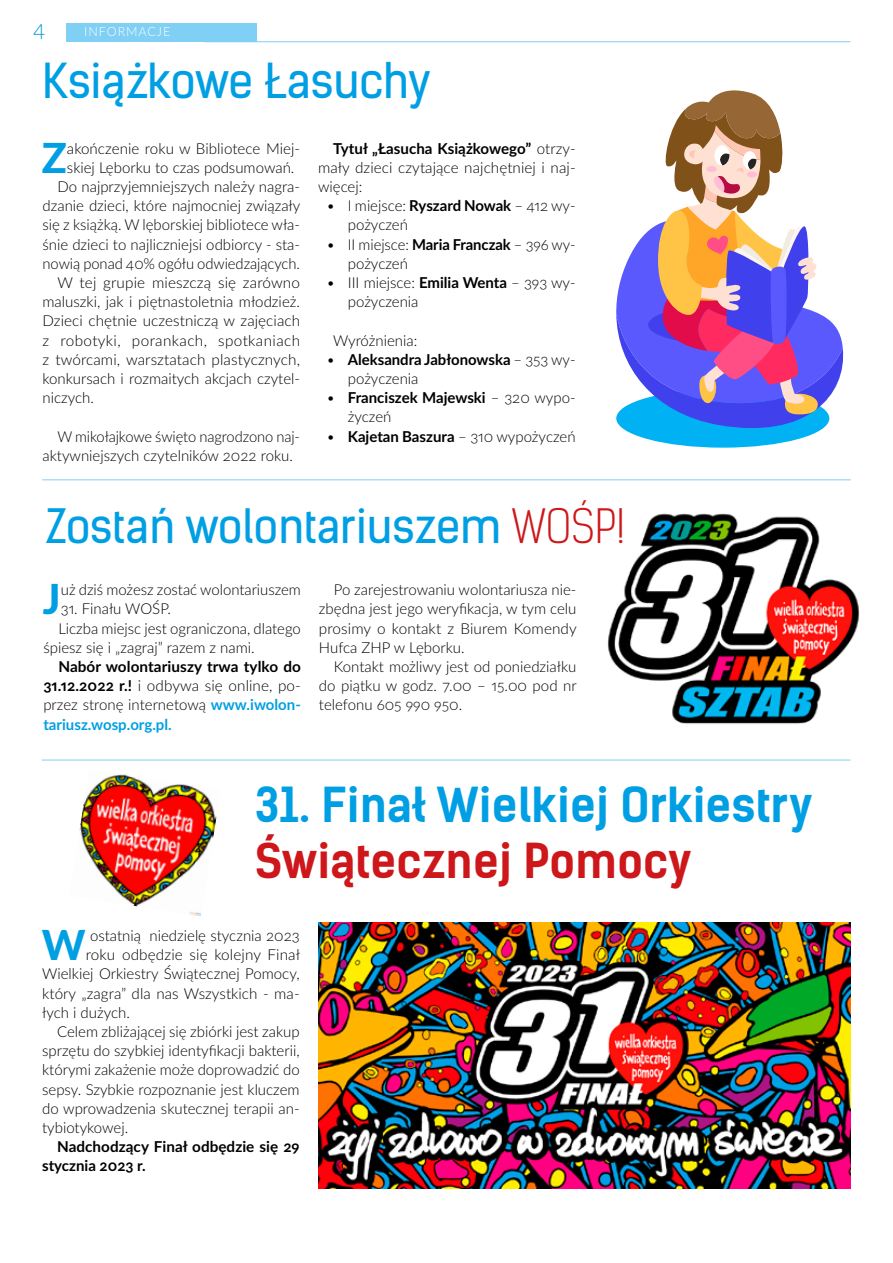
<style>
.page{position:relative;width:893px;height:1263px;background:#fff}
.page>*{position:absolute;margin:0;border:0;box-sizing:border-box;transform-origin:0 0}
.t1{font:700 45.9px "Kelson Sans";color:#009fe3}
.t2{font:700 45.9px "Kelson Sans";color:#cd171a}
.t3{font:45.9px "Kelson Sans";color:#009fe3}
.t4{font:45px "Kelson Sans";color:#009fe3}
.t5{font:800 41.4px "Lato";color:#009fe3}
.t6{font:300 21px "Lato";color:#0097d9}
.t7{font:300 15px/19.2px "Lato";color:#000}
.t8{font:700 15px/19.2px "Lato";color:#000}
.t9{font:300 15px "Lato";letter-spacing:.025em;color:#000}
.t10{font:300 12.6px "Lato";letter-spacing:.07em;color:#fff}
.s1{font-weight:700}
.s2{font-weight:300}
.s3{font-weight:300;color:#cd171a}
.s4{color:#009fe3}
</style>
<div class="page">
<div style="left:67px;top:23px;width:190px;height:19px;background:#80cff5"></div>
<hr style="left:204px;top:41px;width:646px;height:1px;background:#80cff5">
<img style="left:607px;top:513px;width:253px;height:211px">
<img style="left:79px;top:774px;width:138px;height:142px">
<hr style="left:42px;top:479px;width:809px;height:1px;background:#80cff5">
<hr style="left:42px;top:760px;width:808px;height:1px;background:#80cff5">
<div style="left:616px;top:389px;width:213px;height:59px;background:#00b1f3;border-radius:50%"></div>
<svg style="left:616px;top:90px;width:228px;height:350px"></svg>
<img style="left:319px;top:923px;width:531px;height:265px">
<h3 class="t6" style="left:33px;top:17px;width:14px">4</h3>
<p class="t10" style="left:84px;top:23px;width:88px">INFORMACJE</p>
<h1 class="t3" style="left:42px;top:53px;width:390px">Książkowe Łasuchy</h1>
<h3 class="t5" style="left:42px;top:127px;width:27px">Z</h3>
<p class="t7" style="left:67px;top:138px;width:235px">akończenie roku w Bibliotece Miej-</p>
<p class="t7" style="left:67px;top:157px;width:229px">skiej Lęborku to czas podsumowań.</p>
<p class="t7" style="left:58px;top:176px;width:244px">Do najprzyjemniejszych należy nagra-</p>
<p class="t7" style="left:43px;top:196px;width:259px">dzanie dzieci, które najmocniej związały</p>
<p class="t7" style="left:43px;top:215px;width:259px">się z książką. W lęborskiej bibliotece wła-</p>
<p class="t7" style="left:43px;top:234px;width:259px">śnie dzieci to najliczniejsi odbiorcy - sta-</p>
<p class="t7" style="left:43px;top:253px;width:259px">nowią ponad 40% ogółu odwiedzających.</p>
<p class="t7" style="left:58px;top:272px;width:244px">W tej grupie mieszczą się zarówno</p>
<p class="t7" style="left:43px;top:292px;width:259px">maluszki, jak i piętnastoletnia młodzież.</p>
<p class="t7" style="left:43px;top:311px;width:259px">Dzieci chętnie uczestniczą w zajęciach</p>
<p class="t9" style="left:43px;top:330px;width:259px">z robotyki, porankach, spotkaniach</p>
<p class="t7" style="left:43px;top:349px;width:259px">z twórcami, warsztatach plastycznych,</p>
<p class="t7" style="left:43px;top:368px;width:259px">konkursach i rozmaitych akcjach czytel-</p>
<p class="t7" style="left:43px;top:388px;width:53px">niczych.</p>
<p class="t7" style="left:43px;top:426px;width:259px;text-indent:15px">W mikołajkowe święto nagrodzono naj&shy;aktywniejszych czytelników 2022 roku.</p>
<p class="t7" style="left:318px;top:138px;width:259px;text-align:justify;text-indent:15px"><span class="s1">Tytuł „Łasucha Książkowego”</span> otrzy&shy;mały dzieci czytające najchętniej i naj&shy;więcej:</p>
<p class="t7" style="left:348px;top:196px;width:229px;text-indent:-21px">• I miejsce: <span class="s1">Ryszard Nowak</span> – 412 wy&shy;pożyczeń</p>
<p class="t7" style="left:348px;top:234px;width:229px;text-indent:-21px">• II miejsce: <span class="s1">Maria Franczak</span> – 396 wy&shy;pożyczeń</p>
<p class="t7" style="left:348px;top:272px;width:229px;text-indent:-21px">• III miejsce: <span class="s1">Emilia Wenta</span> – 393 wy&shy;pożyczenia</p>
<p class="t7" style="left:333px;top:330px;width:86px">Wyróżnienia:</p>
<p class="t8" style="left:348px;top:349px;width:229px;text-indent:-21px"><span class="s2">•</span> Aleksandra Jabłonowska <span class="s2">– 353 wy&shy;pożyczenia</span></p>
<p class="t8" style="left:348px;top:387px;width:229px;text-indent:-21px"><span class="s2">•</span> Franciszek Majewski <span class="s2">– 320 wypo&shy;życzeń</span></p>
<p class="t7" style="left:327px;top:426px;width:251px">• <span class="s1">Kajetan Baszura</span> – 310 wypożyczeń</p>
<h2 class="t4" style="left:45px;top:498px;width:581px">Zostań wolontariuszem <span class="s3">WOŚP!</span></h2>
<h3 class="t5" style="left:43px;top:569px;width:19px">J</h3>
<p class="t7" style="left:61px;top:580px;width:242px">uż dziś możesz zostać wolontariuszem</p>
<p class="t7" style="left:61px;top:599px;width:112px">31. Finału WOŚP.</p>
<p class="t7" style="left:58px;top:618px;width:244px">Liczba miejsc jest ograniczona, dlatego</p>
<p class="t7" style="left:43px;top:637px;width:213px">śpiesz się i „zagraj” razem z nami.</p>
<p class="t8" style="left:43px;top:656px;width:259px;text-align:justify;text-indent:15px">Nabór wolontariuszy trwa tylko do 31.12.2022 r.! <span class="s2">i odbywa się online, po&shy;przez stronę internetową</span> <span class="s4">www.iwolon&shy;tariusz.wosp.org.pl.</span></p>
<p class="t7" style="left:319px;top:580px;width:259px;text-align:justify;text-indent:15px">Po zarejestrowaniu wolontariusza nie&shy;zbędna jest jego weryfikacja, w tym celu prosimy o kontakt z Biurem Komendy Hufca ZHP w Lęborku.</p>
<p class="t7" style="left:319px;top:656px;width:259px;text-align:justify;text-indent:15px">Kontakt możliwy jest od poniedziałku do piątku w godz. 7.00 – 15.00 pod nr telefonu 605 990 950.</p>
<h1 class="t1" style="left:255px;top:777px;width:559px">31. Finał Wielkiej Orkiestry</h1>
<h1 class="t2" style="left:255px;top:833px;width:438px">Świątecznej Pomocy</h1>
<h3 class="t5" style="left:42px;top:914px;width:45px">W</h3>
<p class="t7" style="left:90px;top:925px;width:211px">ostatnią niedzielę stycznia 2023</p>
<p class="t7" style="left:86px;top:944px;width:216px">roku odbędzie się kolejny Finał</p>
<p class="t7" style="left:42px;top:964px;width:259px">Wielkiej Orkiestry Świątecznej Pomocy,</p>
<p class="t7" style="left:42px;top:983px;width:259px">który „zagra” dla nas Wszystkich - ma-</p>
<p class="t7" style="left:42px;top:1002px;width:89px">łych i dużych.</p>
<p class="t7" style="left:57px;top:1021px;width:244px">Celem zbliżającej się zbiórki jest zakup</p>
<p class="t7" style="left:42px;top:1040px;width:259px">sprzętu do szybkiej identyfikacji bakterii,</p>
<p class="t7" style="left:42px;top:1060px;width:259px">którymi zakażenie może doprowadzić do</p>
<p class="t7" style="left:42px;top:1079px;width:259px">sepsy. Szybkie rozpoznanie jest kluczem</p>
<p class="t7" style="left:42px;top:1098px;width:259px">do wprowadzenia skutecznej terapii an-</p>
<p class="t7" style="left:42px;top:1117px;width:88px">tybiotykowej.</p>
<p class="t8" style="left:42px;top:1136px;width:259px;text-indent:15px">Nadchodzący Finał odbędzie się 29 stycznia 2023 r.</p>
</div>
